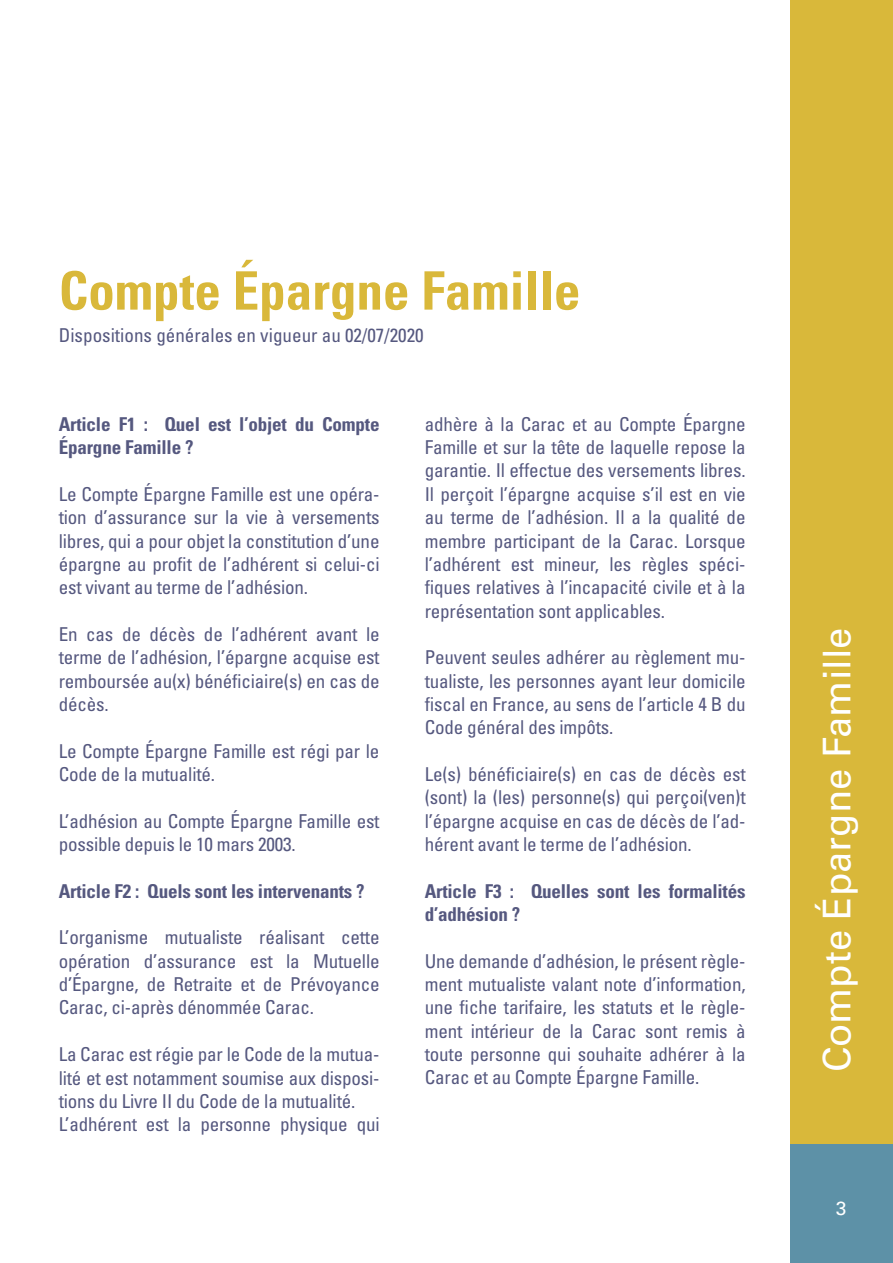
<style>
.page{position:relative;width:893px;height:1263px;background:#fff}
.page>*{position:absolute;margin:0;border:0;box-sizing:border-box;transform-origin:0 0}
.t1{font:700 condensed 53.1px "Univers LT Std";color:#d9b83a}
.t2{font:38.25px "Univers LT Std";color:#fff}
.t3{font:condensed 19.05px/23.4px "Univers LT Std";letter-spacing:-.01em;color:#55587f;text-align:justify}
.t4{font:700 condensed 19.05px/23.4px "Univers LT Std";letter-spacing:-.01em;color:#55587f}
.t5{font:19.05px "Univers LT Std";color:#fff}
</style>
<div class="page">
<div style="left:791px;top:0;width:102px;height:1144px;background:#d9b83a"></div>
<div style="left:791px;top:1144px;width:102px;height:119px;background:#5d91a7"></div>
<p class="t1" style="left:59px;top:258px;width:523px">Compte Épargne Famille</p>
<p class="t3" style="left:59px;top:324px;width:366px">Dispositions générales en vigueur au 02/07/2020</p>
<p class="t4" style="left:59px;top:412px;width:322px">Article F1 : Quel est l’objet du Compte<br>Épargne Famille ?</p>
<p class="t3" style="left:59px;top:482px;width:322px">Le Compte Épargne Famille est une opéra&shy;tion d’assurance sur la vie à versements libres, qui a pour objet la constitution d’une épargne au profit de l’adhérent si celui-ci est vivant au terme de l’adhésion.</p>
<p class="t3" style="left:59px;top:622px;width:322px">En cas de décès de l’adhérent avant le terme de l’adhésion, l’épargne acquise est remboursée au(x) bénéficiaire(s) en cas de décès.</p>
<p class="t3" style="left:59px;top:739px;width:322px">Le Compte Épargne Famille est régi par le<br>Code de la mutualité.</p>
<p class="t3" style="left:59px;top:809px;width:322px">L’adhésion au Compte Épargne Famille est possible depuis le 10 mars 2003.</p>
<p class="t4" style="left:59px;top:879px;width:307px">Article F2 : Quels sont les intervenants ?</p>
<p class="t3" style="left:59px;top:926px;width:322px">L’organisme mutualiste réalisant cette opération d’assurance est la Mutuelle d’Épargne, de Retraite et de Prévoyance Carac, ci-après dénommée Carac.</p>
<p class="t3" style="left:59px;top:1042px;width:322px;text-align:left">La Carac est régie par le Code de la mutua&shy;lité et est notamment soumise aux disposi&shy;tions du Livre II du Code de la mutualité.<br>L’adhérent est la personne physique qui</p>
<p class="t3" style="left:425px;top:412px;width:322px">adhère à la Carac et au Compte Épargne Famille et sur la tête de laquelle repose la garantie. Il effectue des versements libres.<br>Il perçoit l’épargne acquise s’il est en vie au terme de l’adhésion. Il a la qualité de membre participant de la Carac. Lorsque l’adhérent est mineur, les règles spéci&shy;fiques relatives à l’incapacité civile et à la représentation sont applicables.</p>
<p class="t3" style="left:425px;top:645px;width:322px">Peuvent seules adhérer au règlement mu&shy;tualiste, les personnes ayant leur domicile fiscal en France, au sens de l’article 4 B du Code général des impôts.</p>
<p class="t3" style="left:425px;top:762px;width:322px">Le(s) bénéficiaire(s) en cas de décès est (sont) la (les) personne(s) qui perçoi(ven)t l’épargne acquise en cas de décès de l’ad&shy;hérent avant le terme de l’adhésion.</p>
<p class="t4" style="left:425px;top:879px;width:322px">Article F3 : Quelles sont les formalités d’adhésion ?</p>
<p class="t3" style="left:425px;top:949px;width:322px">Une demande d’adhésion, le présent règle&shy;ment mutualiste valant note d’information, une fiche tarifaire, les statuts et le règle&shy;ment intérieur de la Carac sont remis à toute personne qui souhaite adhérer à la Carac et au Compte Épargne Famille.</p>
<p class="t2" style="left:814px;top:1072px;width:446px;rotate:-90deg">Compte Épargne Famille</p>
<p class="t5" style="left:836px;top:1197px;width:12px">3</p>
</div>
